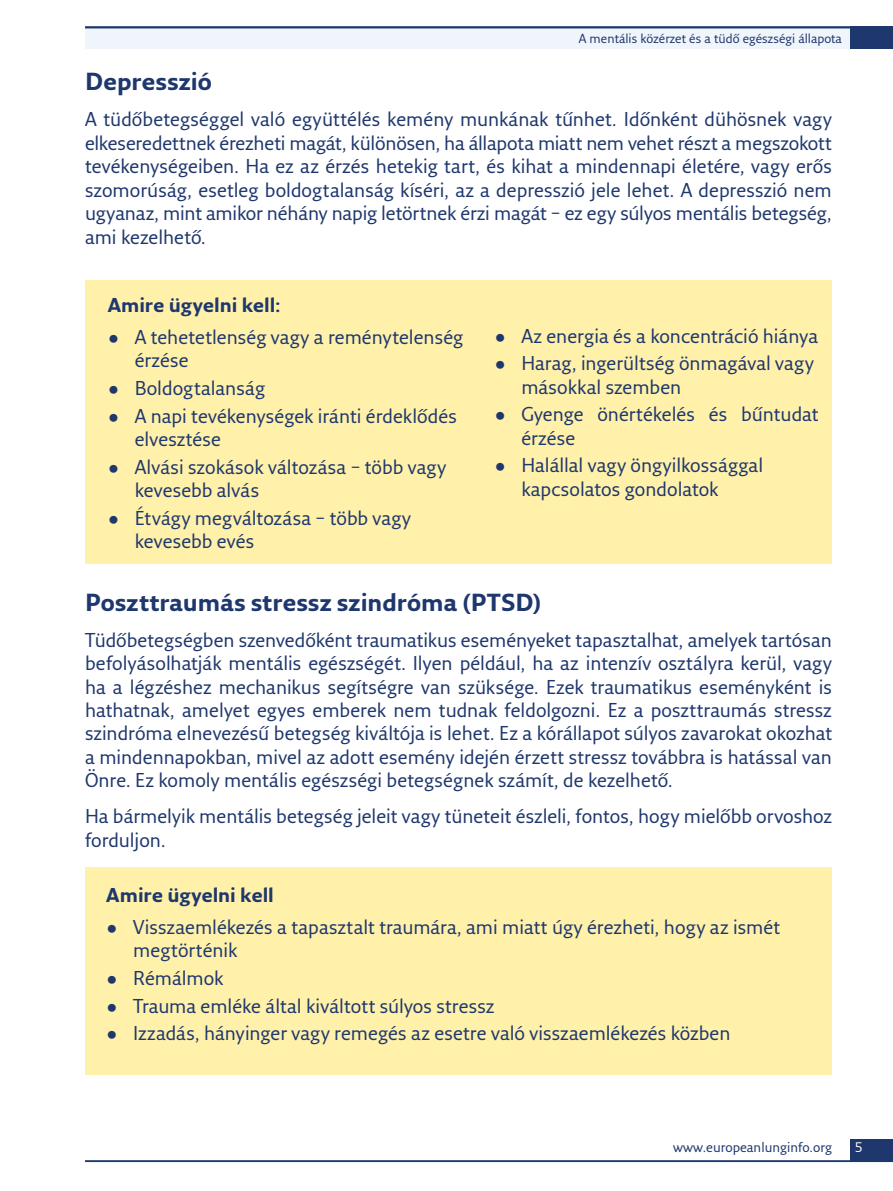
<style>
.page{position:relative;width:893px;height:1191px;background:#fff}
.page>*{position:absolute;margin:0;border:0;box-sizing:border-box;transform-origin:0 0}
.H___B-head{font:700 24px "Fresco Sans Pro";letter-spacing:.005em;color:#1e376d}
.H___B-head-2{font:19.5px/23.4px "Fresco Sans Pro";color:#1e376d}
.H___B-head-3{font:700 19.5px "Fresco Sans Pro";letter-spacing:-.005em;color:#1e376d}
.Running_foot_left{font:13.5px "Fresco Sans Pro";color:#1e376d}
.Folio_left{font:13.5px "Fresco Sans Pro";color:#fff}
.Running_head_left{font:12.75px "Fresco Sans Pro";color:#1e376d}
</style>
<div class="page">
<div style="left:85px;top:26px;width:808px;height:23px;background:#eff5fb"></div>
<div style="left:850px;top:26px;width:43px;height:23px;background:#1e376d"></div>
<div style="left:850px;top:1138px;width:43px;height:23px;background:#1e376d"></div>
<hr style="left:85px;top:26px;width:808px;height:2px;background:#1e376d">
<hr style="left:85px;top:1160px;width:808px;height:2px;background:#1e376d">
<div style="left:85px;top:280px;width:747px;height:283px;background:#fff0aa"></div>
<div style="left:85px;top:867px;width:747px;height:207px;background:#fff0aa"></div>
<p class="Running_head_left" style="left:579px;top:30px;width:265px">A mentális közérzet és a tüdő egészségi állapota</p>
<p class="H___B-head" style="left:85px;top:67px;width:128px">Depresszió</p>
<p class="H___B-head-2" style="left:85px;top:107px;width:748px;text-align:justify">A tüdőbetegséggel való együttélés kemény munkának tűnhet. Időnként dühösnek vagy elkeseredettnek érezheti magát, különösen, ha állapota miatt nem vehet részt a megszokott tevékenységeiben. Ha ez az érzés hetekig tart, és kihat a mindennapi életére, vagy erős szomorúság, esetleg boldogtalanság kíséri, az a depresszió jele lehet. A depresszió nem ugyanaz, mint amikor néhány napig letörtnek érzi magát – ez egy súlyos mentális betegség, ami kezelhető.</p>
<p class="H___B-head-3" style="left:108px;top:293px;width:174px">Amire ügyelni kell:</p>
<p class="H___B-head-2" style="left:135px;top:325px;width:330px;text-indent:-27px">• A tehetetlenség vagy a reménytelenség érzése</p>
<p class="H___B-head-2" style="left:108px;top:376px;width:159px">• Boldogtalanság</p>
<p class="H___B-head-2" style="left:135px;top:403px;width:324px;text-indent:-27px">• A napi tevékenységek iránti érdeklődés elvesztése</p>
<p class="H___B-head-2" style="left:135px;top:454px;width:313px;text-indent:-27px">• Alvási szokások változása – több vagy kevesebb alvás</p>
<p class="H___B-head-2" style="left:135px;top:505px;width:278px;text-indent:-27px">• Étvágy megváltozása – több vagy kevesebb evés</p>
<p class="H___B-head-2" style="left:494px;top:323px;width:325px">• Az energia és a koncentráció hiánya</p>
<p class="H___B-head-2" style="left:521px;top:351px;width:294px;text-indent:-27px">• Harag, ingerültség önmagával vagy másokkal szemben</p>
<p class="H___B-head-2" style="left:521px;top:402px;width:299px;text-indent:-27px">• Gyenge önértékelés és bűntudat érzése</p>
<p class="H___B-head-2" style="left:521px;top:453px;width:243px;text-indent:-27px">• Halállal vagy öngyilkossággal kapcsolatos gondolatok</p>
<p class="H___B-head" style="left:85px;top:587px;width:457px">Poszttraumás stressz szindróma (PTSD)</p>
<p class="H___B-head-2" style="left:85px;top:627px;width:748px;text-align:justify">Tüdőbetegségben szenvedőként traumatikus eseményeket tapasztalhat, amelyek tartósan befolyásolhatják mentális egészségét. Ilyen például, ha az intenzív osztályra kerül, vagy ha a légzéshez mechanikus segítségre van szüksége. Ezek traumatikus eseményként is hathatnak, amelyet egyes emberek nem tudnak feldolgozni. Ez a poszttraumás stressz szindróma elnevezésű betegség kiváltója is lehet. Ez a kórállapot súlyos zavarokat okozhat a mindennapokban, mivel az adott esemény idején érzett stressz továbbra is hatással van Önre. Ez komoly mentális egészségi betegségnek számít, de kezelhető.</p>
<p class="H___B-head-2" style="left:85px;top:804px;width:748px">Ha bármelyik mentális betegség jeleit vagy tüneteit észleli, fontos, hogy mielőbb orvoshoz forduljon.</p>
<p class="H___B-head-3" style="left:106px;top:883px;width:169px">Amire ügyelni kell</p>
<p class="H___B-head-2" style="left:133px;top:915px;width:648px;text-indent:-27px">• Visszaemlékezés a tapasztalt traumára, ami miatt úgy érezheti, hogy az ismét megtörténik</p>
<p class="H___B-head-2" style="left:106px;top:966px;width:119px">• Rémálmok</p>
<p class="H___B-head-2" style="left:106px;top:993px;width:390px">• Trauma emléke által kiváltott súlyos stressz</p>
<p class="H___B-head-2" style="left:106px;top:1021px;width:626px">• Izzadás, hányinger vagy remegés az esetre való visszaemlékezés közben</p>
<p class="Running_foot_left" style="left:673px;top:1138px;width:160px">www.europeanlunginfo.org</p>
<p class="Folio_left" style="left:855px;top:1139px;width:10px">5</p>
</div>
